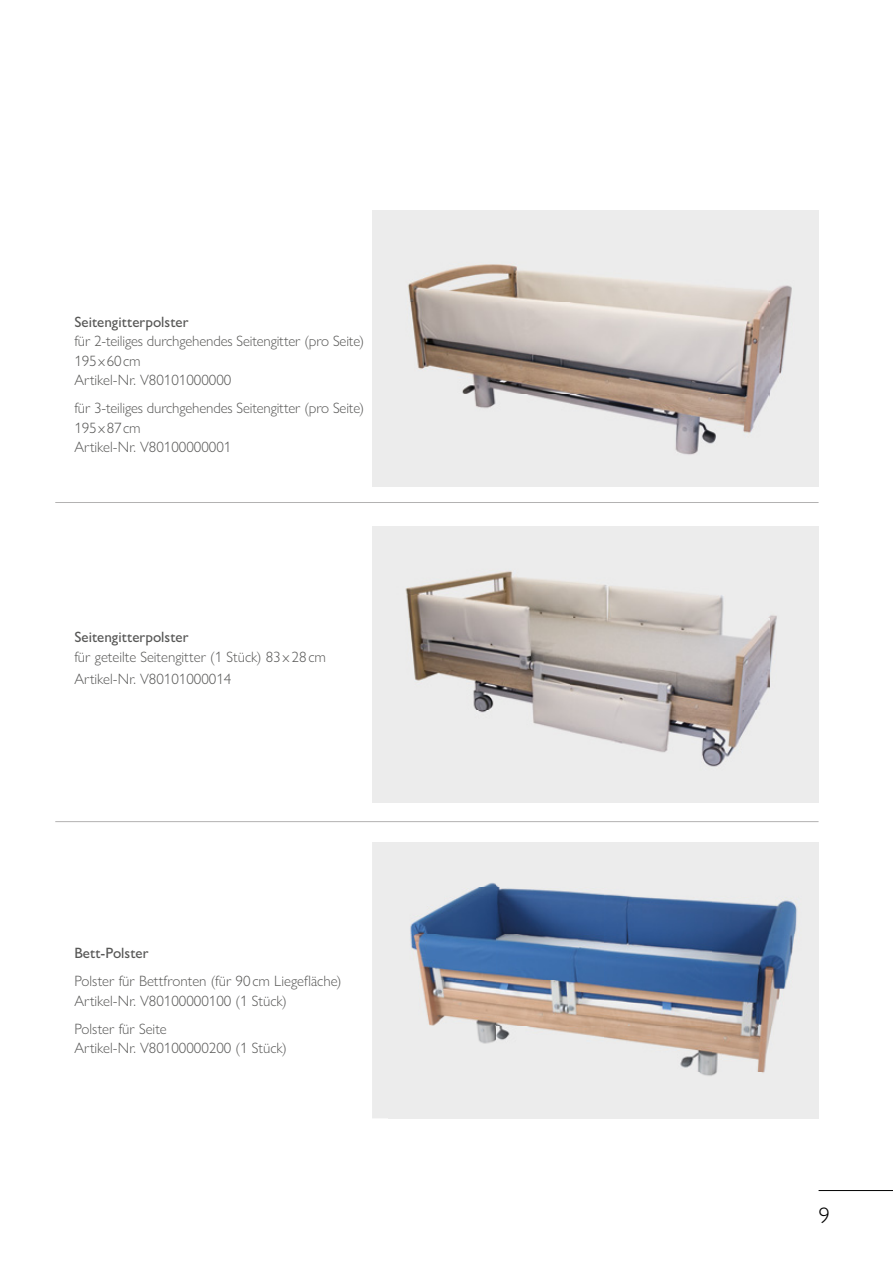
<style>
.page{position:relative;width:893px;height:1263px;background:#fff}
.page>*{position:absolute;margin:0;border:0;box-sizing:border-box;transform-origin:0 0}
.t1{font:300 22.5px "Gill Sans Nova";color:#000}
.t2{font:300 15px/19.5px "Gill Sans Nova";color:#575756}
.t3{font:500 15px "Gill Sans Nova";color:#575756}
</style>
<div class="page">
<hr style="left:55px;top:502px;width:764px;height:1px;background:#b3b2b2">
<hr style="left:55px;top:821px;width:764px;height:1px;background:#b3b2b2">
<hr style="left:819px;top:1190px;width:74px;height:1px;background:#000">
<img style="left:372px;top:210px;width:447px;height:277px">
<img style="left:372px;top:526px;width:447px;height:277px">
<div style="left:372px;top:842px;width:16px;height:276px;background:#ececec"></div>
<img style="left:388px;top:842px;width:431px;height:276px">
<p class="t3" style="left:74px;top:312px;width:116px">Seitengitterpolster</p>
<p class="t2" style="left:74px;top:331px;width:291px">für 2-teiliges durchgehendes Seitengitter (pro Seite)<br>195 x 60 cm<br>Artikel-Nr. V80101000000</p>
<p class="t2" style="left:74px;top:398px;width:291px">für 3-teiliges durchgehendes Seitengitter (pro Seite)<br>195 x 87 cm<br>Artikel-Nr. V80100000001</p>
<p class="t3" style="left:74px;top:628px;width:116px">Seitengitterpolster</p>
<p class="t2" style="left:74px;top:645px;width:253px;line-height:22.5px">für geteilte Seitengitter (1 Stück) 83 x 28 cm<br>Artikel-Nr. V80101000014</p>
<p class="t3" style="left:74px;top:944px;width:76px">Bett-Polster</p>
<p class="t2" style="left:74px;top:971px;width:269px">Polster für Bettfronten (für 90 cm Liegefläche)<br>Artikel-Nr. V80100000100 (1 Stück)</p>
<p class="t2" style="left:74px;top:1019px;width:214px">Polster für Seite<br>Artikel-Nr. V80100000200 (1 Stück)</p>
<h1 class="t1" style="left:819px;top:1201px;width:13px">9</h1>
</div>
